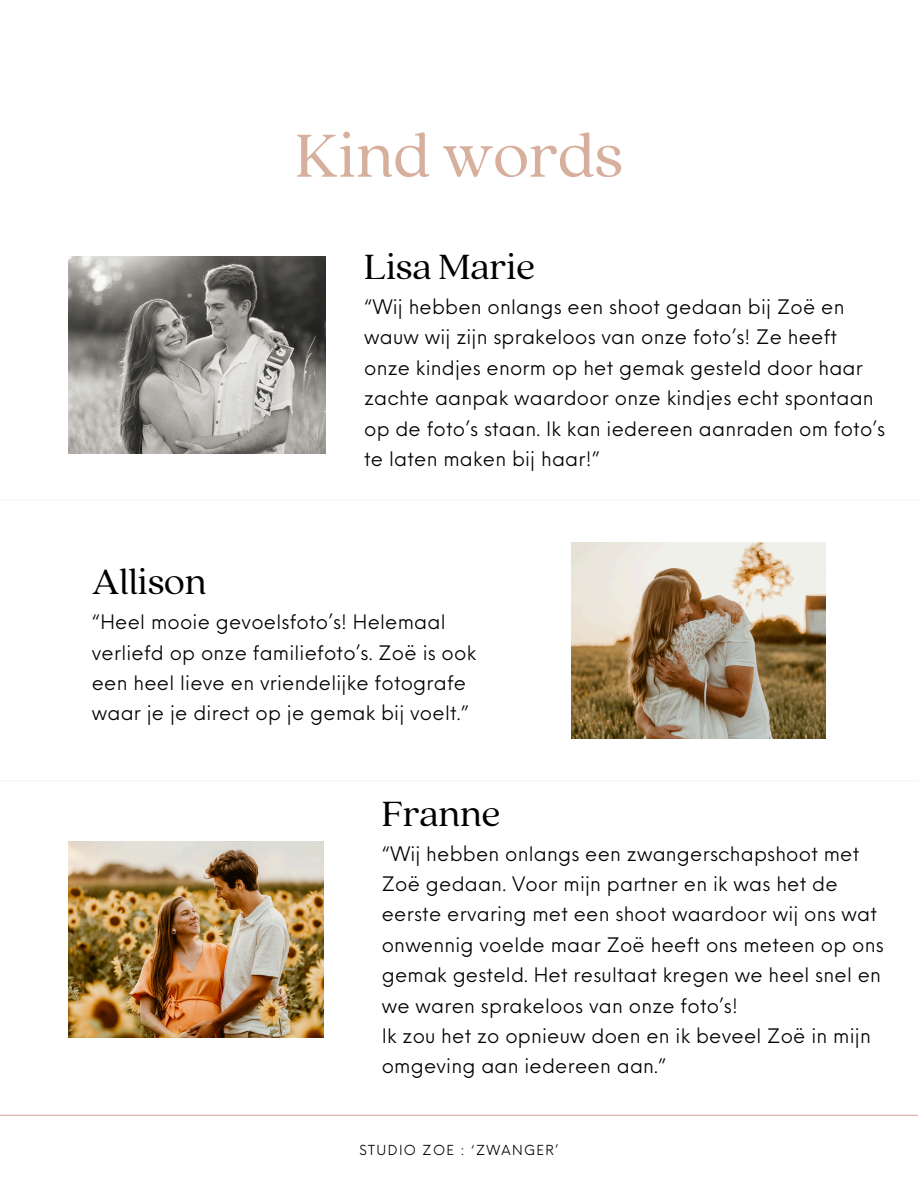
<style>
.page{position:relative;width:918px;height:1188px;background:#fff}
.page>*{position:absolute;margin:0;border:0;box-sizing:border-box;transform-origin:0 0}
.t1{font:67.5px "Quincy CF";color:#d6af9d}
.t2{font:39px "Quincy CF";color:#000}
.t3{font:19.5px/30.3px "Neue Einstellung";letter-spacing:.01em;color:#000}
.t4{font:13.5px "Neue Einstellung";letter-spacing:.1em;color:#000}
</style>
<div class="page">
<hr style="left:0;top:1115px;width:918px;height:1px;background:#d6af9d">
<hr style="left:0;top:499px;width:918px;height:1px;background:#f8f4f1">
<hr style="left:0;top:780px;width:918px;height:1px;background:#f8f4f1">
<img style="left:69px;top:257px;width:256px;height:197px">
<img style="left:572px;top:542px;width:254px;height:197px">
<img style="left:69px;top:841px;width:254px;height:197px">
<h2 class="t1" style="left:295px;top:111px;width:329px">Kind words</h2>
<h3 class="t2" style="left:364px;top:241px;width:172px">Lisa Marie</h3>
<h2 class="t2" style="left:92px;top:556px;width:116px">Allison</h2>
<h2 class="t3" style="left:364px;top:290px;width:523px">“Wij hebben onlangs een shoot gedaan bij Zoë en wauw wij zijn sprakeloos van onze foto’s! Ze heeft onze kindjes enorm op het gemak gesteld door haar zachte aanpak waardoor onze kindjes echt spontaan op de foto’s staan. Ik kan iedereen aanraden om foto’s te laten maken bij haar!”</h2>
<h3 class="t3" style="left:92px;top:605px;width:386px">“Heel mooie gevoelsfoto’s! Helemaal verliefd op onze familiefoto’s. Zoë is ook een heel lieve en vriendelijke fotografe waar je je direct op je gemak bij voelt.”</h3>
<h3 class="t2" style="left:382px;top:789px;width:120px">Franne</h3>
<p class="t3" style="left:382px;top:837px;width:504px">“Wij hebben onlangs een zwangerschapshoot met Zoë gedaan. Voor mijn partner en ik was het de eerste ervaring met een shoot waardoor wij ons wat onwennig voelde maar Zoë heeft ons meteen op ons gemak gesteld. Het resultaat kregen we heel snel en we waren sprakeloos van onze foto’s!<br>Ik zou het zo opnieuw doen en ik beveel Zoë in mijn omgeving aan iedereen aan.”</p>
<h1 class="t4" style="left:360px;top:1138px;width:200px">STUDIO ZOE : ‘ZWANGER’</h1>
</div>
